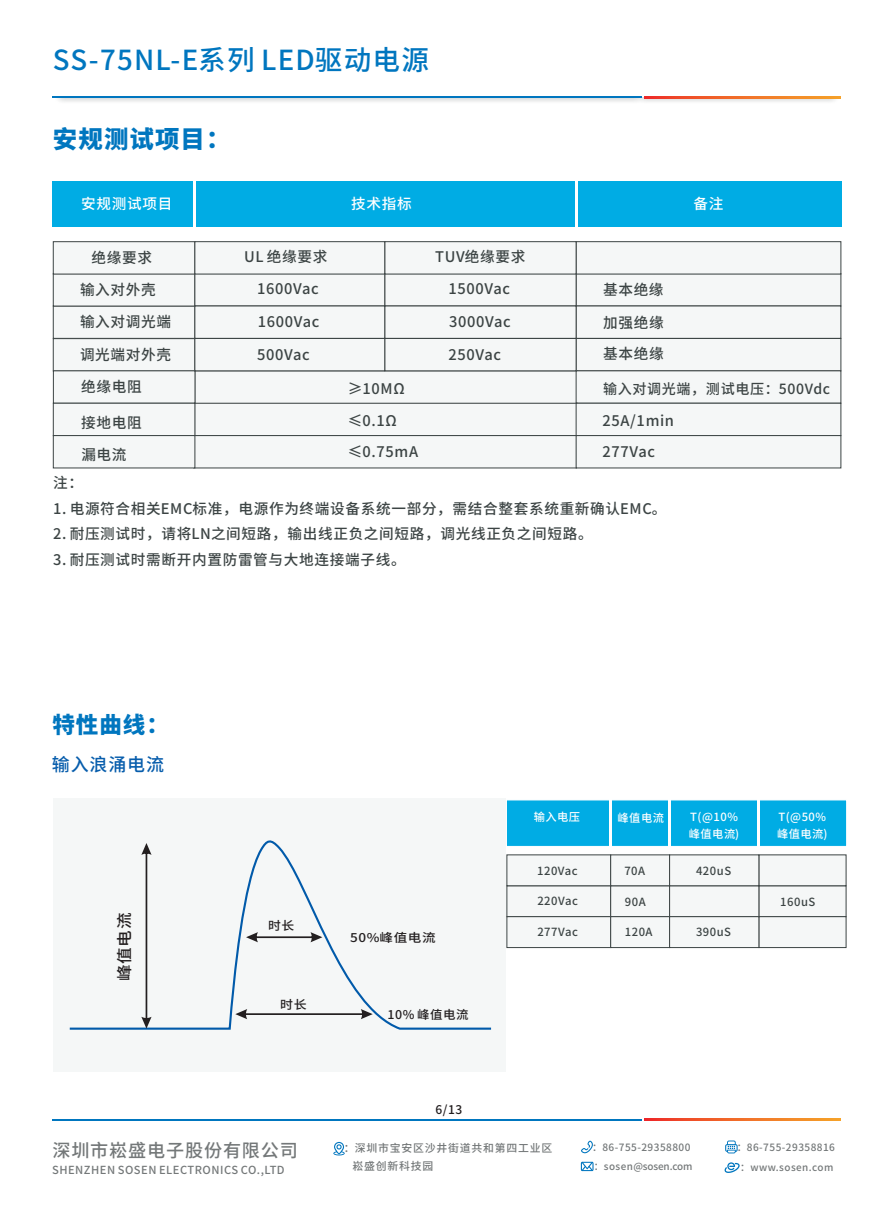
<style>
.page{position:relative;width:893px;height:1212px;background:#fff}
.page>*{position:absolute;margin:0;border:0;box-sizing:border-box;transform-origin:0 0}
.t1{font:500 27.6px "Source Han Sans CN";letter-spacing:.045em;color:#0076bf}
.t2{font:800 24.45px "Source Han Sans CN";letter-spacing:.045em;color:#0076bf}
.t3{font:800 22.5px "Source Han Sans CN";color:#0076bf}
.t4{font:500 18.15px "Source Han Sans CN";letter-spacing:.045em;color:#747879}
.t5{font:500 18px "Source Han Sans CN";letter-spacing:.045em;color:#075dac}
.t6{font:500 15.6px "Source Han Sans CN";color:#231f20;scale:1.06 1}
.t7{font:500 14.7px "Source Han Sans CN";letter-spacing:.045em;color:#3c4444}
.t8{font:500 14.7px "Source Han Sans CN";letter-spacing:.045em;color:#fff}
.t9{font:500 14.1px "Source Han Sans CN";letter-spacing:.045em;color:#3c4444}
.t10{font:500 12.15px "Source Han Sans CN";letter-spacing:.045em;color:#231f20;scale:1.12 1}
.t11{font:500 12.15px "Source Han Sans CN";letter-spacing:.045em;color:#231f20}
.t12{font:500 12.15px "Source Han Sans CN";letter-spacing:.045em;color:#231f20;scale:1.06 1}
.t13{font:500 12.15px "Source Han Sans CN";letter-spacing:.045em;color:#231f20;scale:1.07 1}
.t14{font:500 12px "Source Han Sans CN";color:#231f20}
.t15{font:500 11.25px "Source Han Sans CN";letter-spacing:.045em;color:#3c4444}
.t16{font:500 11.25px/16.4px "Source Han Sans CN";letter-spacing:.045em;color:#fff}
.t17{font:500 11.1px "Source Han Sans CN";letter-spacing:.045em;color:#747879}
.t18{font:500 10.95px "Source Han Sans CN";letter-spacing:.07em;color:#747879}
.t19{font:500 10.05px "Source Han Sans CN";letter-spacing:.045em;color:#747879}
.t20{font:500 9.9px "Source Han Sans CN";letter-spacing:-.01em;color:#747879}
.t21{font:500 9.9px "Source Han Sans CN";letter-spacing:.045em;color:#747879}
.s1{font-weight:400}
</style>
<div class="page">
<div style="left:507px;top:800px;width:340px;height:46px;background:#00ace4"></div>
<svg style="left:333px;top:1142px;width:12px;height:13px"></svg>
<svg style="left:581px;top:1140px;width:12px;height:13px"></svg>
<svg style="left:725px;top:1140px;width:13px;height:13px"></svg>
<svg style="left:724px;top:1162px;width:16px;height:11px"></svg>
<svg style="left:581px;top:1162px;width:12px;height:9px"></svg>
<hr style="left:53px;top:1119px;width:589px;height:1px;background:#0076bf">
<svg style="left:644px;top:1119px;width:196px;height:1px"></svg>
<svg style="left:506px;top:854px;width:341px;height:94px"></svg>
<div style="left:54px;top:798px;width:452px;height:274px;background:#f5f7f7"></div>
<svg style="left:69px;top:840px;width:423px;height:190px"></svg>
<svg style="left:141px;top:843px;width:11px;height:185px"></svg>
<svg style="left:246px;top:932px;width:76px;height:10px"></svg>
<svg style="left:235px;top:1009px;width:138px;height:10px"></svg>
<svg style="left:52px;top:241px;width:790px;height:228px"></svg>
<img style="left:58px;top:98px;width:782px;height:4px">
<hr style="left:53px;top:97px;width:589px;height:1px;background:#0076bf">
<svg style="left:644px;top:97px;width:196px;height:1px"></svg>
<div style="left:52px;top:181px;width:789px;height:46px;background:#00ace4"></div>
<hr style="left:575px;top:176px;width:2px;height:60px;background:#fff">
<hr style="left:609px;top:793px;width:3px;height:60px;background:#fff">
<hr style="left:668px;top:793px;width:3px;height:59px;background:#fff">
<hr style="left:758px;top:793px;width:2px;height:60px;background:#fff">
<hr style="left:193px;top:176px;width:2px;height:60px;background:#fff">
<h1 class="t1" style="left:53px;top:46px;width:378px">SS-75NL-E系列 LED驱动电源</h1>
<h2 class="t2" style="left:53px;top:126px;width:179px">安规测试项目：</h2>
<p class="t8" style="left:81px;top:196px;width:93px">安规测试项目</p>
<p class="t8" style="left:351px;top:196px;width:62px">技术指标</p>
<p class="t8" style="left:693px;top:196px;width:31px">备注</p>
<p class="t7" style="left:92px;top:250px;width:62px">绝缘要求</p>
<p class="t7" style="left:80px;top:282px;width:77px">输入对外壳</p>
<p class="t7" style="left:80px;top:314px;width:93px">输入对调光端</p>
<p class="t7" style="left:80px;top:347px;width:93px">调光端对外壳</p>
<p class="t7" style="left:244px;top:249px;width:85px">UL 绝缘要求</p>
<p class="t7" style="left:257px;top:281px;width:63px">1600Vac</p>
<p class="t7" style="left:258px;top:314px;width:63px">1600Vac</p>
<p class="t7" style="left:257px;top:347px;width:54px">500Vac</p>
<p class="t7" style="left:435px;top:249px;width:92px">TUV绝缘要求</p>
<p class="t7" style="left:449px;top:281px;width:63px">1500Vac</p>
<p class="t7" style="left:449px;top:314px;width:63px">3000Vac</p>
<p class="t7" style="left:449px;top:347px;width:54px">250Vac</p>
<p class="t7" style="left:603px;top:282px;width:62px">基本绝缘</p>
<p class="t7" style="left:603px;top:315px;width:62px">加强绝缘</p>
<p class="t7" style="left:603px;top:346px;width:62px">基本绝缘</p>
<p class="t7" style="left:81px;top:379px;width:62px">绝缘电阻</p>
<p class="t7" style="left:348px;top:381px;width:58px">≥10MΩ</p>
<p class="t9" style="left:603px;top:382px;width:229px">输入对调光端，测试电压：500Vdc</p>
<p class="t7" style="left:81px;top:415px;width:62px">接地电阻</p>
<p class="t7" style="left:348px;top:413px;width:51px">≤0.1Ω</p>
<p class="t7" style="left:602px;top:413px;width:73px">25A/1min</p>
<p class="t7" style="left:81px;top:447px;width:47px">漏电流</p>
<p class="t7" style="left:348px;top:444px;width:72px">≤0.75mA</p>
<p class="t7" style="left:602px;top:444px;width:54px">277Vac</p>
<p class="t7" style="left:53px;top:475px;width:31px">注：</p>
<p class="t7" style="left:53px;top:501px;width:615px">1. 电源符合相关EMC标准，电源作为终端设备系统一部分，需结合整套系统重新确认EMC。</p>
<p class="t7" style="left:53px;top:526px;width:541px">2. 耐压测试时，请将LN之间短路，输出线正负之间短路，调光线正负之间短路。</p>
<p class="t7" style="left:53px;top:552px;width:354px">3. 耐压测试时需断开内置防雷管与大地连接端子线。</p>
<h3 class="t3" style="left:52px;top:713px;width:118px">特性曲线：</h3>
<p class="t5" style="left:52px;top:755px;width:114px">输入浪涌电流</p>
<p class="t6" style="left:117px;top:981px;width:66px;rotate:-90deg">峰值电流</p>
<p class="t12" style="left:268px;top:919px;width:26px">时长</p>
<p class="t13" style="left:280px;top:999px;width:26px">时长</p>
<p class="t4" style="left:52px;top:1141px;width:247px">深圳市崧盛电子股份有限公司</p>
<p class="t17" style="left:52px;top:1164px;width:234px">SHENZHEN SOSEN ELECTRONICS CO.,LTD</p>
<p class="t10" style="left:350px;top:931px;width:78px">50%峰值电流</p>
<p class="t11" style="left:387px;top:1008px;width:83px">10% 峰值电流</p>
<p class="t14" style="left:435px;top:1103px;width:28px">6/13</p>
<p class="t16" style="left:534px;top:809px;width:48px">输入电压</p>
<p class="t16" style="left:617px;top:809px;width:48px">峰值电流</p>
<p class="t16" style="left:777px;top:809px;width:52px">T(@50%峰值电流)</p>
<p class="t16" style="left:689px;top:809px;width:52px">T(@10%峰值电流)</p>
<p class="t15" style="left:696px;top:865px;width:37px">420uS</p>
<p class="t15" style="left:624px;top:865px;width:22px">70A</p>
<p class="t15" style="left:625px;top:895px;width:22px">90A</p>
<p class="t15" style="left:625px;top:926px;width:29px">120A</p>
<p class="t15" style="left:537px;top:865px;width:42px">120Vac</p>
<p class="t15" style="left:537px;top:895px;width:42px">220Vac</p>
<p class="t15" style="left:537px;top:926px;width:42px">277Vac</p>
<p class="t15" style="left:780px;top:895px;width:37px">160uS</p>
<p class="t15" style="left:696px;top:926px;width:37px">390uS</p>
<p class="t18" style="left:344px;top:1143px;width:210px">：深圳市宝安区沙井街道共和第四工业区</p>
<p class="t19" style="left:592px;top:1142px;width:100px">：86-755-29358800</p>
<p class="t18" style="left:353px;top:1161px;width:82px">崧盛创新科技园</p>
<p class="t19" style="left:737px;top:1142px;width:100px">：86-755-29358816</p>
<p class="t20" style="left:594px;top:1161px;width:100px">：sosen@sosen.com</p>
<p class="t21" style="left:740px;top:1162px;width:95px"><span class="s1">：</span>www.sosen.com</p>
</div>
